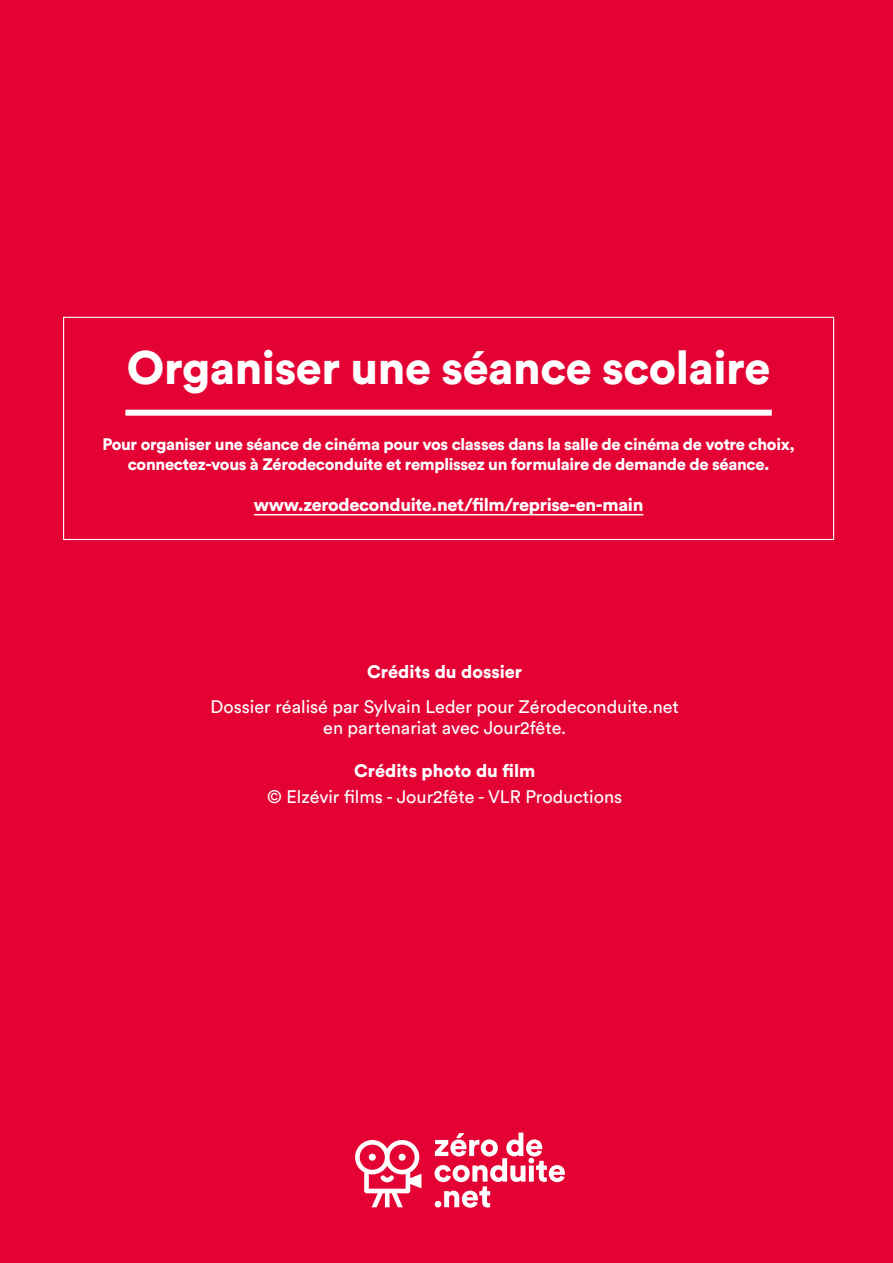
<style>
.page{position:relative;width:893px;height:1263px;background:#e40234}
.page>*{position:absolute;margin:0;border:0;box-sizing:border-box;transform-origin:0 0}
.t1{font:46.5px "Circular Std Black";letter-spacing:-.01em;color:#fff}
.t2{font:18px/21.6px "Circular Std Book";color:#fff;text-align:center}
.t3{font:18px "Circular Std Black";letter-spacing:-.02em;color:#fff}
.t4{font:18px "Circular Std Black";color:#fff}
.t5{font:16.5px/19.8px "Circular Std Black";letter-spacing:-.02em;color:#fff;text-align:center}
</style>
<div class="page">
<div style="left:63px;top:317px;width:771px;height:223px;border:1px solid #fff"></div>
<svg style="left:435px;top:1132px;width:130px;height:76px"></svg>
<svg style="left:355px;top:1140px;width:66px;height:67px"></svg>
<div style="left:125px;top:410px;width:647px;height:6px;background:#fff"></div>
<hr style="left:254px;top:514px;width:389px;height:1px;background:#fff">
<h1 class="t1" style="left:127px;top:336px;width:645px">Organiser une séance scolaire</h1>
<p class="t5" style="left:102px;top:434px;width:694px">Pour organiser une séance de cinéma pour vos classes dans la salle de cinéma de votre choix, connectez-vous à Zérodeconduite et remplissez un formulaire de demande de séance.</p>
<p class="t3" style="left:254px;top:493px;width:391px">www.zerodeconduite.net/film/reprise-en-main</p>
<p class="t4" style="left:367px;top:660px;width:157px">Crédits du dossier</p>
<p class="t2" style="left:210px;top:695px;width:470px">Dossier réalisé par Sylvain Leder pour Zérodeconduite.net en partenariat avec Jour2fête.</p>
<p class="t4" style="left:354px;top:759px;width:183px">Crédits photo du film</p>
<p class="t2" style="left:267px;top:786px;width:357px">© Elzévir films - Jour2fête - VLR Productions</p>
</div>
